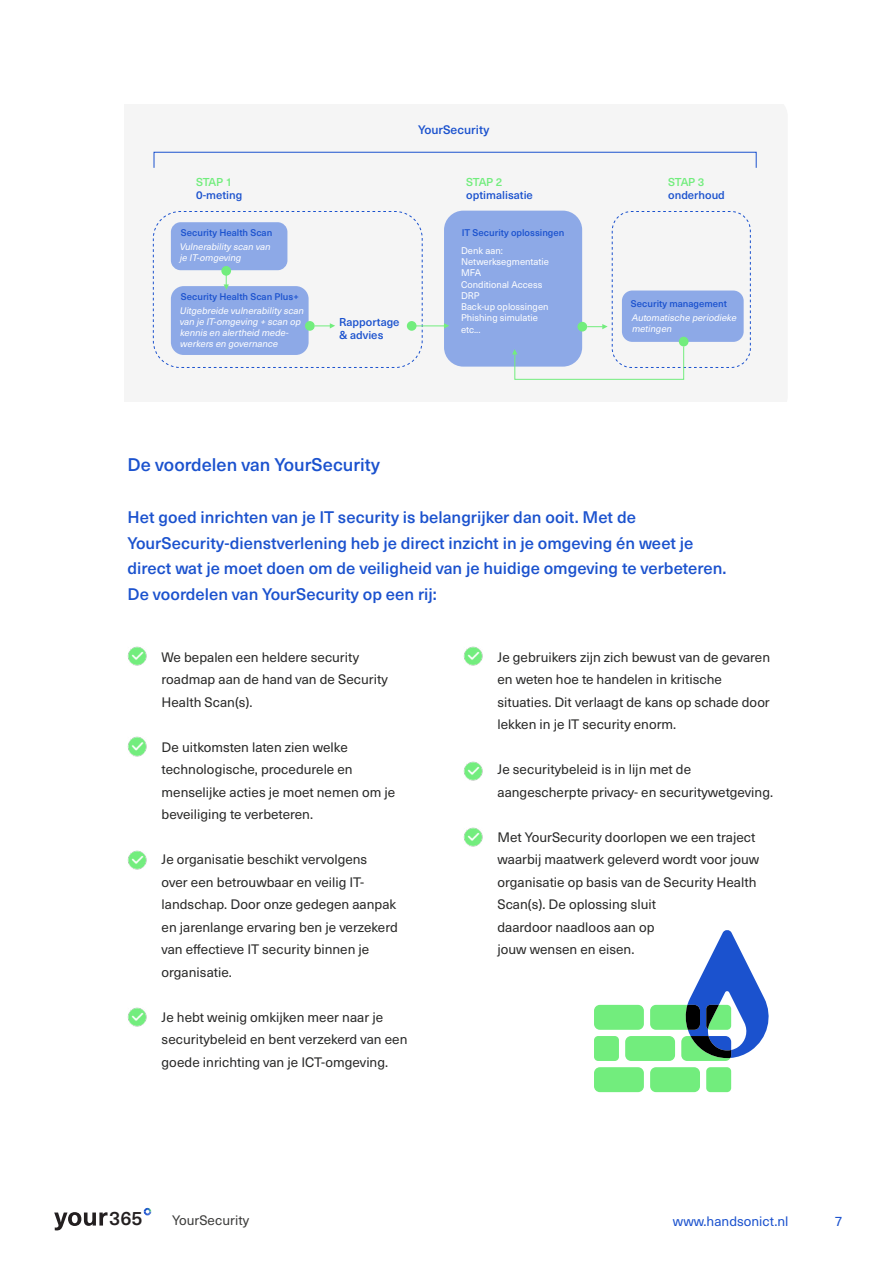
<style>
.page{position:relative;width:893px;height:1263px;background:#fff}
.page>*{position:absolute;margin:0;border:0;box-sizing:border-box;transform-origin:0 0}
.t1{font:500 19.2px "Neue Haas Unica W1 G";color:#231f20}
.t2{font:500 18px "Neue Haas Unica W1 G";color:#1b52ce}
.t3{font:500 16.5px/25.5px "Neue Haas Unica W1 G";color:#1b52ce}
.t4{font:13.5px/22.5px "Neue Haas Unica W1 G";color:#282827}
.t5{font:13.5px "Neue Haas Unica W1 G";color:#1b52ce}
.t6{font:13.5px "Neue Haas Unica W1 G";color:#3c3c3b}
.t7{font:500 12.15px "Neue Haas Unica W1 G";color:#1b52ce}
.t8{font:500 11.25px/13px "Neue Haas Unica W1 G";color:#1b52ce}
.t9{font:500 11.25px "Neue Haas Unica W1 G";letter-spacing:-.03em;color:#72ed7d}
.t10{font:9.6px/11.2px "Neue Haas Unica W1 G";color:#fff}
.t11{font:500 9.6px "Neue Haas Unica W1 G";color:#1b52ce}
.t12{font:italic 9.45px/11.1px "Neue Haas Unica W1 G";color:#fff}
</style>
<div class="page">
<svg style="left:54px;top:1212px;width:54px;height:18px"></svg>
<svg style="left:143px;top:1207px;width:9px;height:9px"></svg>
<img style="left:128px;top:646px;width:19px;height:20px">
<img style="left:128px;top:737px;width:19px;height:19px">
<img style="left:128px;top:850px;width:19px;height:20px">
<img style="left:128px;top:1008px;width:19px;height:19px">
<img style="left:463px;top:646px;width:20px;height:20px">
<img style="left:463px;top:761px;width:20px;height:19px">
<img style="left:463px;top:827px;width:20px;height:19px">
<div style="left:594px;top:1067px;width:50px;height:25px;background:#72ed7d;border-radius:6px"></div>
<div style="left:650px;top:1067px;width:50px;height:25px;background:#72ed7d;border-radius:6px"></div>
<div style="left:706px;top:1067px;width:25px;height:25px;background:#72ed7d;border-radius:4px"></div>
<div style="left:625px;top:1036px;width:50px;height:25px;background:#72ed7d;border-radius:6px"></div>
<div style="left:594px;top:1036px;width:25px;height:25px;background:#72ed7d;border-radius:4px"></div>
<div style="left:594px;top:1005px;width:50px;height:25px;background:#72ed7d;border-radius:6px"></div>
<svg style="left:650px;top:930px;width:119px;height:131px"></svg>
<div style="left:152px;top:151px;width:605px;height:229px;background:#f5f5f5"></div>
<div style="left:171px;top:222px;width:116px;height:48px;background:#8da9e7;border-radius:10px"></div>
<div style="left:171px;top:286px;width:138px;height:69px;background:#8da9e7;border-radius:13px"></div>
<div style="left:622px;top:290px;width:122px;height:52px;background:#8da9e7;border-radius:10px"></div>
<div style="left:305px;top:321px;width:10px;height:10px;background:#72ed7d;border-radius:50%"></div>
<svg style="left:315px;top:323px;width:20px;height:6px"></svg>
<div style="left:407px;top:321px;width:10px;height:10px;background:#72ed7d;border-radius:50%"></div>
<svg style="left:221px;top:266px;width:10px;height:10px"></svg>
<svg style="left:224px;top:267px;width:5px;height:23px"></svg>
<div style="left:444px;top:211px;width:138px;height:156px;background:#8da9e7;border-radius:19px"></div>
<div style="left:612px;top:211px;width:139px;height:157px;border:1px dashed #1b52ce;border-radius:19px"></div>
<div style="left:153px;top:211px;width:269px;height:157px;border:1px dashed #1b52ce;border-radius:27px"></div>
<div style="left:577px;top:322px;width:10px;height:9px;background:#72ed7d;border-radius:50%"></div>
<svg style="left:587px;top:324px;width:21px;height:5px"></svg>
<div style="left:154px;top:152px;width:603px;height:16px;border:1px solid #1b52ce"></div>
<svg style="left:416px;top:323px;width:33px;height:6px"></svg>
<div style="left:679px;top:337px;width:9px;height:9px;background:#72ed7d;border-radius:50%"></div>
<svg style="left:512px;top:346px;width:172px;height:34px"></svg>
<p class="t9" style="left:196px;top:173px;width:38px">STAP 1</p>
<p class="t8" style="left:196px;top:187px;width:48px">0-meting</p>
<p class="t11" style="left:181px;top:226px;width:93px">Security Health Scan</p>
<p class="t12" style="left:179px;top:241px;width:95px">Vulnerability scan van je IT-omgeving</p>
<p class="t11" style="left:181px;top:289px;width:119px">Security Health Scan Plus+</p>
<p class="t12" style="left:179px;top:304px;width:128px">Uitgebreide vulnerability scan van je IT-omgeving + scan op kennis en alertheid mede&shy;werkers en governance</p>
<p class="t8" style="left:339px;top:315px;width:62px">Rapportage &amp; advies</p>
<p class="t7" style="left:418px;top:121px;width:73px">YourSecurity</p>
<p class="t9" style="left:466px;top:173px;width:38px">STAP 2</p>
<p class="t8" style="left:466px;top:187px;width:68px">optimalisatie</p>
<p class="t11" style="left:462px;top:226px;width:104px">IT Security oplossingen</p>
<p class="t10" style="left:461px;top:244px;width:89px">Denk aan:<br>Netwerksegmentatie<br>MFA<br>Conditional Access<br>DRP<br>Back-up oplossingen<br>Phishing simulatie etc...</p>
<p class="t9" style="left:668px;top:173px;width:38px">STAP 3</p>
<p class="t8" style="left:668px;top:187px;width:58px">onderhoud</p>
<p class="t11" style="left:631px;top:296px;width:98px">Security management</p>
<p class="t12" style="left:631px;top:311px;width:108px">Automatische periodieke metingen</p>
<h2 class="t2" style="left:128px;top:451px;width:254px">De voordelen van YourSecurity</h2>
<p class="t3" style="left:128px;top:504px;width:600px">Het goed inrichten van je IT security is belangrijker dan ooit. Met de YourSecurity-dienstverlening heb je direct inzicht in je omgeving én weet je direct wat je moet doen om de veiligheid van je huidige omgeving te verbeteren.<br>De voordelen van YourSecurity op een rij:</p>
<p class="t4" style="left:162px;top:645px;width:228px">We bepalen een heldere security roadmap aan de hand van de Security<br>Health Scan(s).</p>
<p class="t4" style="left:162px;top:735px;width:235px">De uitkomsten laten zien welke technologische, procedurele en menselijke acties je moet nemen om je beveiliging te verbeteren.</p>
<p class="t4" style="left:162px;top:847px;width:238px">Je organisatie beschikt vervolgens<br>over een betrouwbaar en veilig IT&shy;landschap. Door onze gedegen aanpak en jarenlange ervaring ben je verzekerd van effectieve IT security binnen je organisatie.</p>
<p class="t4" style="left:162px;top:1005px;width:247px">Je hebt weinig omkijken meer naar je securitybeleid en bent verzekerd van een goede inrichting van je ICT-omgeving.</p>
<p class="t4" style="left:497px;top:645px;width:274px">Je gebruikers zijn zich bewust van de gevaren en weten hoe te handelen in kritische situaties. Dit verlaagt de kans op schade door lekken in je IT security enorm.</p>
<p class="t4" style="left:497px;top:757px;width:277px">Je securitybeleid is in lijn met de aangescherpte privacy- en securitywetgeving.</p>
<p class="t4" style="left:497px;top:825px;width:263px">Met YourSecurity doorlopen we een traject waarbij maatwerk geleverd wordt voor jouw organisatie op basis van de Security Health Scan(s). De oplossing sluit<br>daardoor naadloos aan op<br>jouw wensen en eisen.</p>
<h1 class="t1" style="left:109px;top:1204px;width:35px">365</h1>
<p class="t6" style="left:172px;top:1211px;width:78px">YourSecurity</p>
<p class="t5" style="left:673px;top:1211px;width:117px">www.handsonict.nl</p>
<p class="t5" style="left:835px;top:1211px;width:9px">7</p>
</div>
